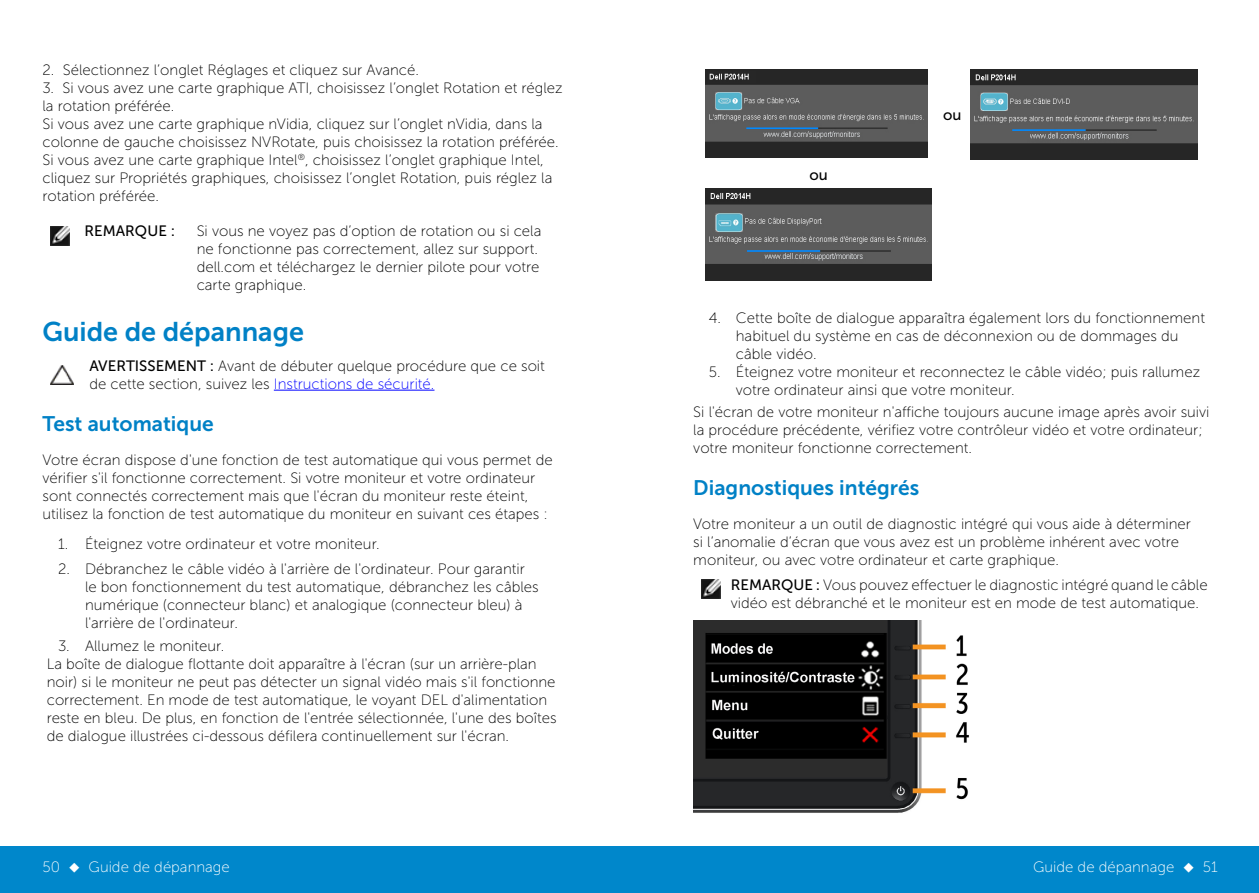
<style>
.page{position:relative;width:1259px;height:893px;background:#fff}
.page>*{position:absolute;margin:0;border:0;box-sizing:border-box;transform-origin:0 0}
.t1{font:27px "Museo Sans For Dell 700";color:#0081c6}
.t2{font:21px "Museo Sans For Dell 700";color:#0081c6}
.t3{font:15px/18px "Museo Sans For Dell 100";color:#000}
.t4{font:15px "Museo Sans For Dell 100";color:#fff}
.t5{font:15px "Museo Sans For Dell 500";color:#000}
.s1{font-family:"Museo Sans For Dell 500"}
.s2{color:#00f}
</style>
<div class="page">
<div style="left:0;top:846px;width:629px;height:47px;background:#0087cb"></div>
<div style="left:629px;top:846px;width:630px;height:47px;background:#0087cb"></div>
<img style="left:51px;top:226px;width:19px;height:20px">
<img style="left:51px;top:365px;width:22px;height:19px">
<hr style="left:274px;top:390px;width:160px;height:1px;background:#00f">
<img style="left:705px;top:70px;width:222px;height:87px">
<img style="left:970px;top:70px;width:227px;height:89px">
<img style="left:705px;top:189px;width:226px;height:92px">
<img style="left:701px;top:580px;width:19px;height:19px">
<img style="left:693px;top:620px;width:276px;height:193px">
<p class="t3" style="left:43px;top:61px;width:378px">2. Sélectionnez l’onglet Réglages et cliquez sur Avancé.</p>
<p class="t3" style="left:43px;top:79px;width:521px">3. Si vous avez une carte graphique ATI, choisissez l’onglet Rotation et réglez la rotation préférée.<br>Si vous avez une carte graphique nVidia, cliquez sur l’onglet nVidia, dans la colonne de gauche choisissez NVRotate, puis choisissez la rotation préférée.<br>Si vous avez une carte graphique Intel<sup>®</sup>, choisissez l’onglet graphique Intel, cliquez sur Propriétés graphiques, choisissez l’onglet Rotation, puis réglez la rotation préférée.</p>
<p class="t5" style="left:85px;top:223px;width:92px">REMARQUE :</p>
<p class="t3" style="left:197px;top:222px;width:346px">Si vous ne voyez pas d’option de rotation ou si cela ne fonctionne pas correctement, allez sur support. dell.com et téléchargez le dernier pilote pour votre carte graphique.</p>
<h1 class="t1" style="left:43px;top:316px;width:263px">Guide de dépannage</h1>
<p class="t3" style="left:89px;top:357px;width:457px"><span class="s1">AVERTISSEMENT :</span> Avant de débuter quelque procédure que ce soit de cette section, suivez les <span class="s2">Instructions de sécurité.</span></p>
<h2 class="t2" style="left:43px;top:412px;width:173px">Test automatique</h2>
<p class="t3" style="left:43px;top:451px;width:512px">Votre écran dispose d'une fonction de test automatique qui vous permet de vérifier s'il fonctionne correctement. Si votre moniteur et votre ordinateur sont connectés correctement mais que l'écran du moniteur reste éteint, utilisez la fonction de test automatique du moniteur en suivant ces étapes :</p>
<p class="t3" style="left:58px;top:535px;width:323px">1. Éteignez votre ordinateur et votre moniteur.</p>
<p class="t3" style="left:85px;top:560px;width:455px;text-indent:-27px">2. Débranchez le câble vidéo à l'arrière de l'ordinateur. Pour garantir le bon fonctionnement du test automatique, débranchez les câbles numérique (connecteur blanc) et analogique (connecteur bleu) à l'arrière de l'ordinateur.</p>
<p class="t3" style="left:47px;top:637px;width:511px;text-indent:11px">3. Allumez le moniteur.<br>La boîte de dialogue flottante doit apparaître à l'écran (sur un arrière-plan noir) si le moniteur ne peut pas détecter un signal vidéo mais s'il fonctionne correctement. En mode de test automatique, le voyant DEL d'alimentation reste en bleu. De plus, en fonction de l'entrée sélectionnée, l'une des boîtes de dialogue illustrées ci-dessous défilera continuellement sur l'écran.</p>
<p class="t5" style="left:809px;top:166px;width:20px">ou</p>
<p class="t5" style="left:943px;top:107px;width:20px">ou</p>
<p class="t3" style="left:736px;top:309px;width:471px;text-indent:-27px">4. Cette boîte de dialogue apparaîtra également lors du fonctionnement habituel du système en cas de déconnexion ou de dommages du câble vidéo.</p>
<p class="t3" style="left:736px;top:363px;width:466px;text-indent:-27px">5. Éteignez votre moniteur et reconnectez le câble vidéo; puis rallumez votre ordinateur ainsi que votre moniteur.</p>
<p class="t3" style="left:693px;top:403px;width:518px">Si l'écran de votre moniteur n'affiche toujours aucune image après avoir suivi la procédure précédente, vérifiez votre contrôleur vidéo et votre ordinateur; votre moniteur fonctionne correctement.</p>
<h2 class="t2" style="left:693px;top:476px;width:227px">Diagnostiques intégrés</h2>
<p class="t3" style="left:693px;top:515px;width:499px">Votre moniteur a un outil de diagnostic intégré qui vous aide à déterminer si l’anomalie d’écran que vous avez est un problème inhérent avec votre moniteur, ou avec votre ordinateur et carte graphique.</p>
<p class="t3" style="left:731px;top:576px;width:478px"><span class="s1">REMARQUE :</span> Vous pouvez effectuer le diagnostic intégré quand le câble vidéo est débranché et le moniteur est en mode de test automatique.</p>
<p class="t4" style="left:43px;top:859px;width:189px">50 ◆ Guide de dépannage</p>
<p class="t4" style="left:1033px;top:859px;width:186px">Guide de dépannage ◆ 51</p>
</div>
